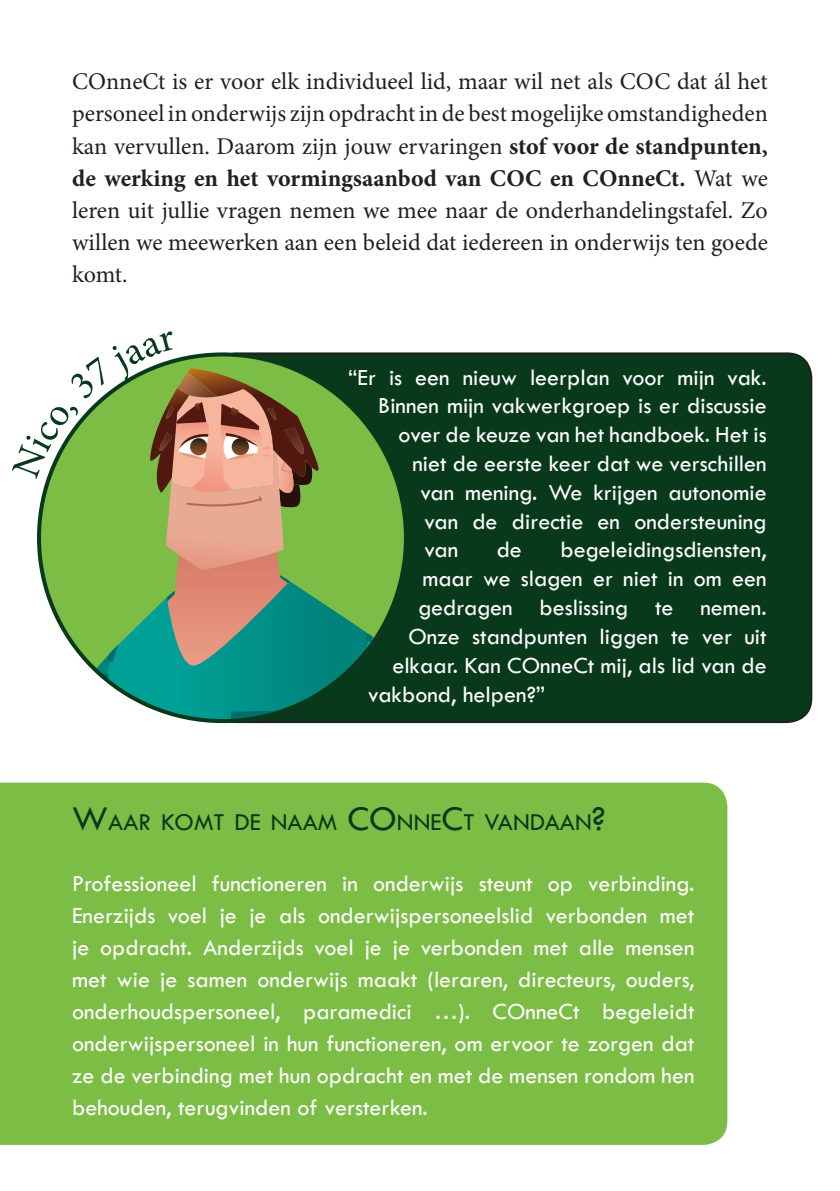
<style>
.page{position:relative;width:840px;height:1191px;background:#fff}
.page>*{position:absolute;margin:0;border:0;box-sizing:border-box;transform-origin:0 0}
.Tussentitel{font:25.2px "Tw Cen";color:#09391b}
.t1{font:24px/32px "Tw Cen";color:#fff;text-align:justify}
.t2{font:24px/32px "Minion Pro";color:#231f20;text-align:justify}
.s1{font-weight:700}
.s2{font-size:36px}
</style>
<div class="page">
<div style="left:0;top:782px;width:727px;height:362px;background:#7cbd45"></div>
<div style="left:211px;top:353px;width:599px;height:369px;background:#09391b;border-radius:24px"></div>
<svg style="left:37px;top:352px;width:368px;height:369px"></svg>
<p class="t2" style="left:72px;top:66px;width:697px">COnneCt is er voor elk individueel lid, maar wil net als COC dat ál het personeel in onderwijs zijn opdracht in de best mogelijke omstandigheden kan vervullen. Daarom zijn jouw ervaringen <span class="s1">stof voor de standpunten, de werking en het vormingsaanbod van COC en COnneCt.</span> Wat we leren uit jullie vragen nemen we mee naar de onderhandelingstafel. Zo willen we meewerken aan een beleid dat iedereen in onderwijs ten goede komt.</p>
<p class="t1" style="left:348px;top:361px;width:419px">“Er is een nieuw leerplan voor mijn vak.</p>
<p class="t1" style="left:378px;top:390px;width:389px">Binnen mijn vakwerkgroep is er discussie</p>
<p class="t1" style="left:398px;top:418px;width:370px">over de keuze van het handboek. Het is</p>
<p class="t1" style="left:412px;top:447px;width:355px">niet de eerste keer dat we verschillen</p>
<p class="t1" style="left:420px;top:476px;width:348px">van mening. We krijgen autonomie</p>
<p class="t1" style="left:424px;top:505px;width:344px">van de directie en ondersteuning</p>
<p class="t1" style="left:424px;top:534px;width:35px">van</p>
<p class="t1" style="left:496px;top:534px;width:27px">de</p>
<p class="t1" style="left:560px;top:534px;width:208px">begeleidingsdiensten,</p>
<p class="t1" style="left:422px;top:562px;width:345px">maar we slagen er niet in om een</p>
<p class="t1" style="left:418px;top:591px;width:350px">gedragen beslissing te nemen.</p>
<p class="t1" style="left:408px;top:620px;width:359px">Onze standpunten liggen te ver uit</p>
<p class="t1" style="left:392px;top:649px;width:375px">elkaar. Kan COnneCt mij, als lid van de</p>
<p class="t1" style="left:368px;top:678px;width:178px">vakbond, helpen?”</p>
<p class="Tussentitel" style="left:72px;top:807px;width:535px"><span class="s2">W</span>AAR KOMT DE NAAM <span class="s2">CO</span>NNE<span class="s2">C</span>T VANDAAN<span class="s2">?</span></p>
<p class="t1" style="left:72px;top:867px;width:623px">Professioneel functioneren in onderwijs steunt op verbinding.<br>Enerzijds voel je je als onderwijspersoneelslid verbonden met je opdracht. Anderzijds voel je je verbonden met alle mensen met wie je samen onderwijs maakt (leraren, directeurs, ouders, onderhoudspersoneel, paramedici …). COnneCt begeleidt onderwijspersoneel in hun functioneren, om ervoor te zorgen dat ze de verbinding met hun opdracht en met de mensen rondom hen behouden, terugvinden of versterken.</p>
</div>
